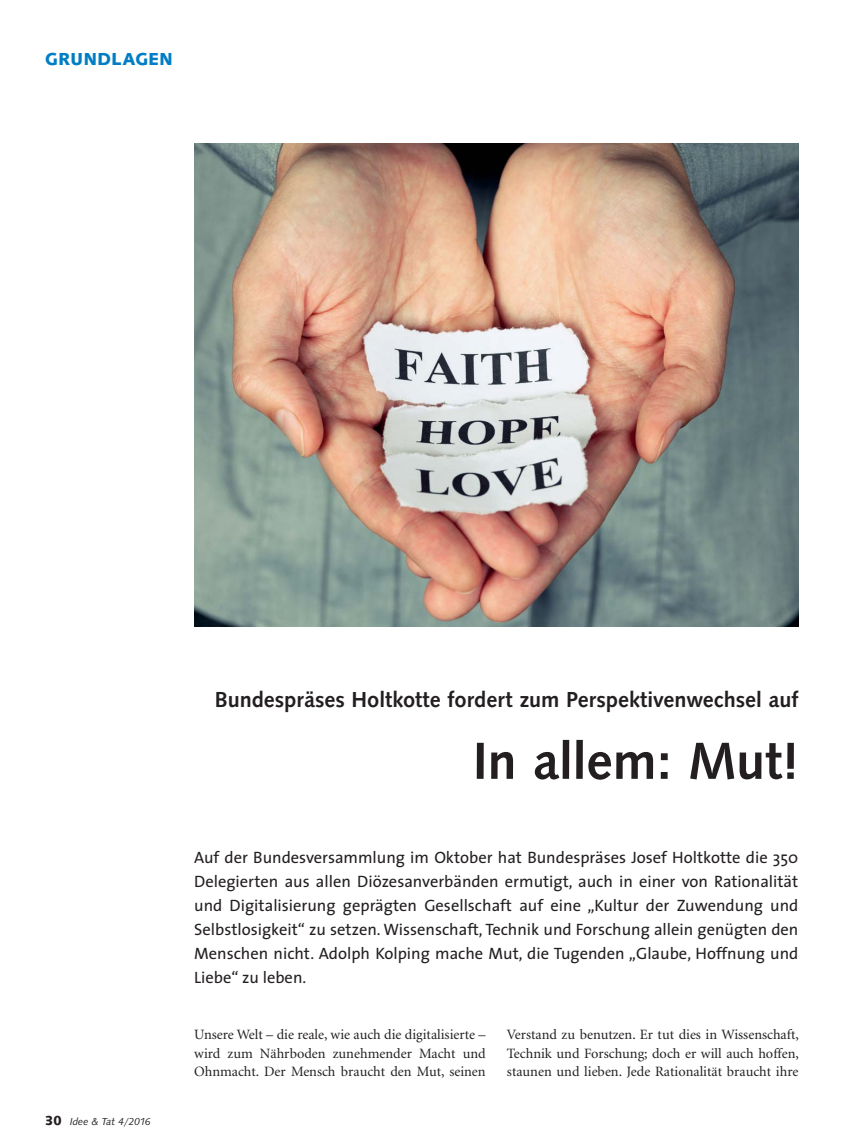
<style>
.page{position:relative;width:847px;height:1139px;background:#fff}
.page>*{position:absolute;margin:0;border:0;box-sizing:border-box;transform-origin:0 0}
.t1{font:500 54px "Syntax T";color:#231f20}
.t2{font:500 22.5px "Syntax T";color:#231f20}
.t3{font:700 18px "Syntax T";letter-spacing:.035em;color:#007dc5}
.t4{font:16.5px/24px "The Sans";color:#231f20;text-align:justify}
.t5{font:14.25px/18.8px "Minion LT";color:#231f20;text-align:justify}
.t6{font:italic 10.5px "Syntax T";color:#231f20}
.s1{font-weight:700;font-style:normal;font-size:13.5px}
</style>
<div class="page">
<img style="left:194px;top:144px;width:604px;height:482px">
<p class="t3" style="left:45px;top:50px;width:129px">GRUNDLAGEN</p>
<p class="t6" style="left:45px;top:1115px;width:107px"><span class="s1">30</span> Idee &amp; Tat 4/2016</p>
<h2 class="t2" style="left:215px;top:688px;width:585px">Bundespräses Holtkotte fordert zum Perspektivenwechsel auf</h2>
<h1 class="t1" style="left:472px;top:734px;width:327px">In allem: Mut!</h1>
<p class="t4" style="left:194px;top:847px;width:605px">Auf der Bundesversammlung im Oktober hat Bundespräses Josef Holtkotte die 350<br>Delegierten aus allen Diözesanverbänden ermutigt, auch in einer von Rationalität und Digitalisierung geprägten Gesellschaft auf eine „Kultur der Zuwendung und Selbstlosigkeit“ zu setzen. Wissenschaft, Technik und Forschung allein genügten den Menschen nicht. Adolph Kolping mache Mut, die Tugenden „Glaube, Hoffnung und Liebe“ zu leben.</p>
<p class="t5" style="left:194px;top:1026px;width:293px">Unsere Welt – die reale, wie auch die digitalisierte – wird zum Nährboden zunehmender Macht und Ohnmacht. Der Mensch braucht den Mut, seinen</p>
<p class="t5" style="left:507px;top:1026px;width:293px">Verstand zu benutzen. Er tut dies in Wissenschaft, Technik und Forschung; doch er will auch hoffen, staunen und lieben. Jede Rationalität braucht ihre</p>
</div>
